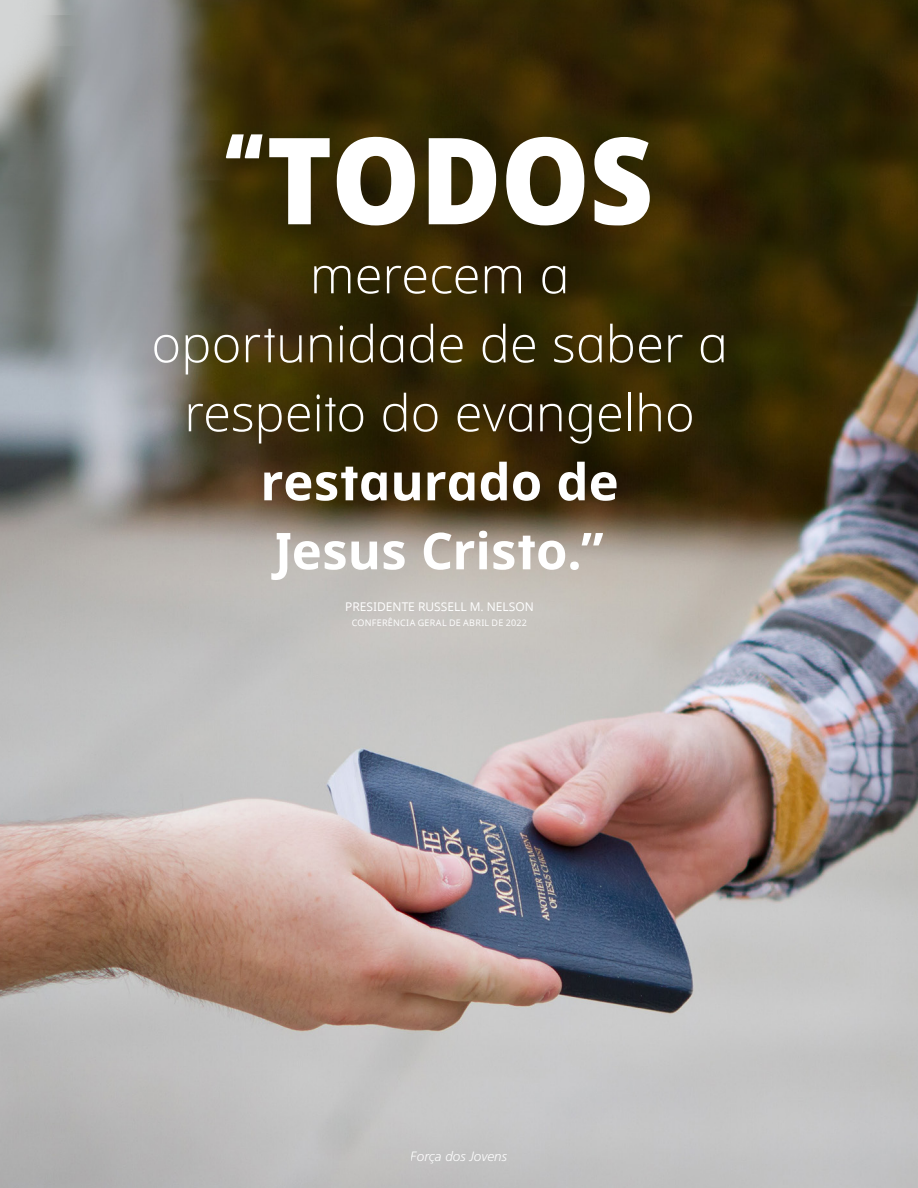
<style>
.page{position:relative;width:918px;height:1188px;background:#fff}
.page>*{position:absolute;margin:0;border:0;box-sizing:border-box;transform-origin:0 0}
.Pull_Quote_Nelson1{font:800 120.6px "Dots Solid Condlds Lat";letter-spacing:-.005em;color:#fff}
.Pull_Quote_Nelson1-2{font:300 50.85px/69px "Dots Solidlds Lat";color:#fff;text-align:center}
.t1{font:italic 300 13.5px "Frutigerlds Lat";color:#fff}
.Citation_center_whit{font:12px "Dots Solidlds Lat";color:#fff}
.GC_white_centered{font:9px "Dots Solidlds Lat";letter-spacing:.03em;color:#fff}
.s1{font-weight:700}
</style>
<div class="page">
<img style="left:0;top:0;width:918px;height:1188px">
<p class="Pull_Quote_Nelson1" style="left:226px;top:88px;width:429px"><sup>“</sup>TODOS</p>
<p class="Pull_Quote_Nelson1-2" style="left:151px;top:240px;width:578px">merecem a oportunidade de saber a respeito do evangelho <span class="s1">restaurado de<br>Jesus Cristo.”</span></p>
<p class="Citation_center_whit" style="left:345px;top:598px;width:190px">PRESIDENTE RUSSELL M. NELSON</p>
<p class="GC_white_centered" style="left:352px;top:616px;width:177px">CONFERÊNCIA GERAL DE ABRIL DE 2022</p>
<p class="t1" style="left:411px;top:1146px;width:98px">Força dos Jovens</p>
</div>
